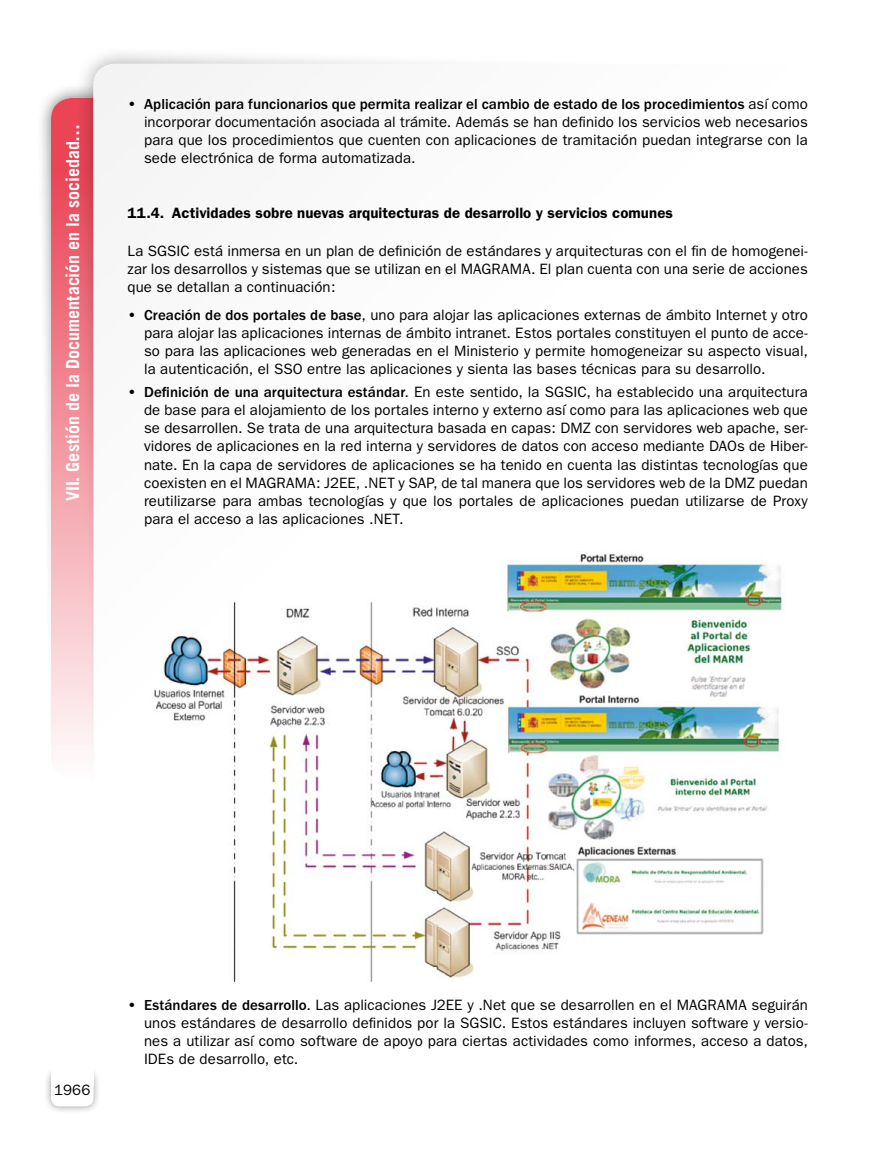
<style>
.page{position:relative;width:893px;height:1149px;background:#fff}
.page>*{position:absolute;margin:0;border:0;box-sizing:border-box;transform-origin:0 0}
.t1{font:700 18px "Trade Gothic";color:#fff}
.Texto_general{font:15px/18px "Franklin Gothic";letter-spacing:.005em;color:#000;text-align:justify}
.Titulo_04{font:600 15px "Franklin Gothic";letter-spacing:.005em;color:#000}
.s1{font-weight:600}
.s2{font-weight:500}
</style>
<div class="page">
<div style="left:36px;top:82px;width:116px;height:691px;background:#000;opacity:.6"></div>
<div style="left:51px;top:98px;width:85px;height:680px;background:linear-gradient(to bottom,#e83345,#fefbfb);border-radius:21px"></div>
<div style="left:74px;top:45px;width:669px;height:923px;background:#000;opacity:.4"></div>
<div style="left:94px;top:64px;width:714px;height:969px;background:#fefefe;border-radius:21px"></div>
<div style="left:43px;top:1064px;width:58px;height:49px;background:#000;opacity:.4"></div>
<div style="left:51px;top:1071px;width:43px;height:35px;background:#fff;border-radius:9px"></div>
<div style="left:51px;top:1063px;width:43px;height:21px;background:#fff"></div>
<img style="left:153px;top:554px;width:629px;height:427px">
<p class="t1" style="left:62px;top:501px;width:379px;rotate:-90deg">VII. Gestión de la Documentación en la sociedad…</p>
<p class="Texto_general" style="left:144px;top:95px;width:665px;text-indent:-16px"><span class="s1">•</span> <span class="s2">Aplicación para funcionarios que permita realizar el cambio de estado de los procedimientos</span> así como incorporar documentación asociada al trámite. Además se han definido los servicios web necesarios para que los procedimientos que cuenten con aplicaciones de tramitación puedan integrarse con la sede electrónica de forma automatizada.</p>
<p class="Titulo_04" style="left:128px;top:204px;width:547px">11.4. Actividades sobre nuevas arquitecturas de desarrollo y servicios comunes</p>
<p class="Texto_general" style="left:128px;top:241px;width:682px">La SGSIC está inmersa en un plan de definición de estándares y arquitecturas con el fin de homogenei&shy;zar los desarrollos y sistemas que se utilizan en el MAGRAMA. El plan cuenta con una serie de acciones que se detallan a continuación:</p>
<p class="Texto_general" style="left:144px;top:305px;width:665px;text-indent:-16px"><span class="s1">•</span> <span class="s2">Creación de dos portales de base</span>, uno para alojar las aplicaciones externas de ámbito Internet y otro para alojar las aplicaciones internas de ámbito intranet. Estos portales constituyen el punto de acce&shy;so para las aplicaciones web generadas en el Ministerio y permite homogeneizar su aspecto visual, la autenticación, el SSO entre las aplicaciones y sienta las bases técnicas para su desarrollo.</p>
<p class="Texto_general" style="left:144px;top:383px;width:665px;text-indent:-16px"><span class="s1">•</span> <span class="s2">Definición de una arquitectura estándar</span>. En este sentido, la SGSIC, ha establecido una arquitectura de base para el alojamiento de los portales interno y externo así como para las aplicaciones web que se desarrollen. Se trata de una arquitectura basada en capas: DMZ con servidores web apache, ser&shy;vidores de aplicaciones en la red interna y servidores de datos con acceso mediante DAOs de Hiber&shy;nate. En la capa de servidores de aplicaciones se ha tenido en cuenta las distintas tecnologías que coexisten en el MAGRAMA: J2EE, .NET y SAP, de tal manera que los servidores web de la DMZ puedan reutilizarse para ambas tecnologías y que los portales de aplicaciones puedan utilizarse de Proxy para el acceso a las aplicaciones .NET.</p>
<p class="Texto_general" style="left:54px;top:1080px;width:38px">1966</p>
<p class="Texto_general" style="left:144px;top:995px;width:665px;text-indent:-16px"><span class="s1">•</span> <span class="s2">Estándares de desarrollo</span>. Las aplicaciones J2EE y .Net que se desarrollen en el MAGRAMA seguirán unos estándares de desarrollo definidos por la SGSIC. Estos estándares incluyen software y versio&shy;nes a utilizar así como software de apoyo para ciertas actividades como informes, acceso a datos, IDEs de desarrollo, etc.</p>
</div>
